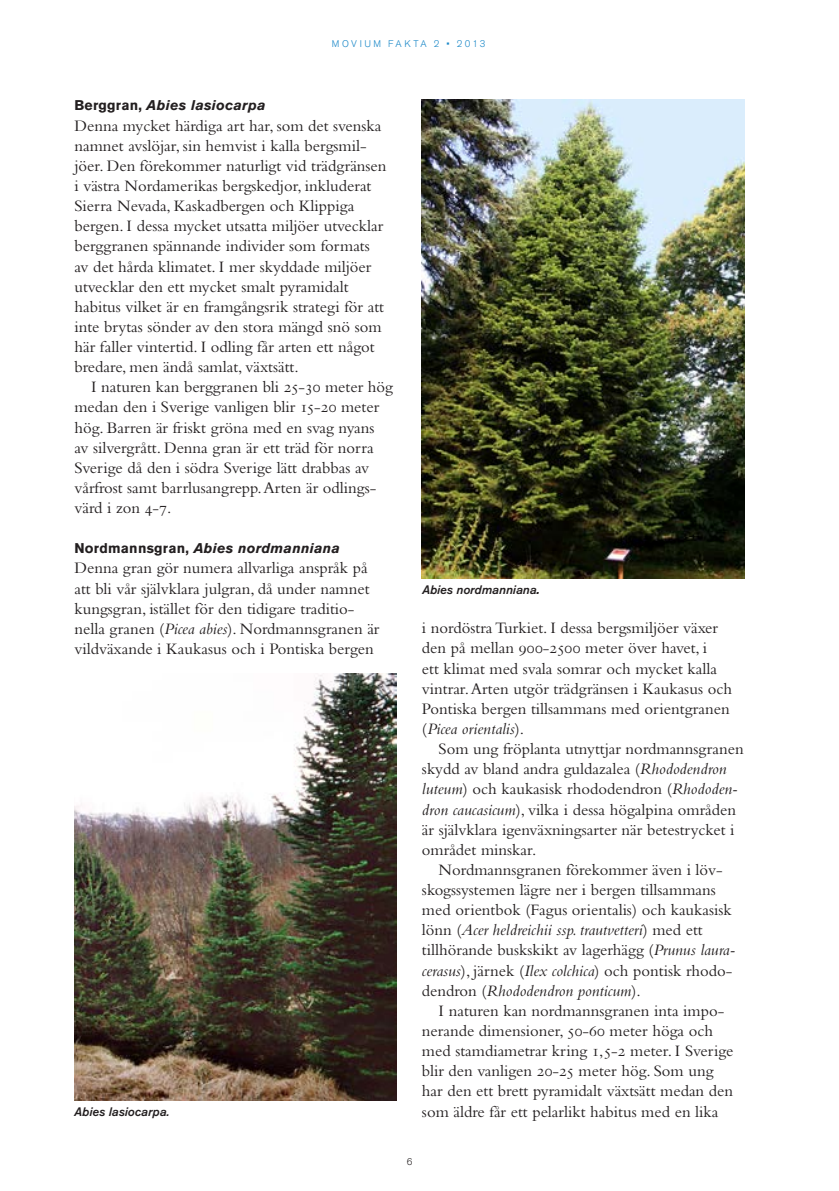
<style>
.page{position:relative;width:839px;height:1191px;background:#fff}
.page>*{position:absolute;margin:0;border:0;box-sizing:border-box;transform-origin:0 0}
.MF_brödtext{font:16.62px/20.1px "Bembo";color:#231f20}
.MF_brödtext-2{font:italic 16.62px "Bembo";color:#231f20}
.MF_Mellanrub_Svart_B{font:italic 700 14px "Akzidenz Grotesk BQ";letter-spacing:.015em;color:#231f20}
.MF_Bildtext_svart{font:italic 12.25px "Akzidenz Grotesk BQ Med";color:#231f20}
.t1{font:300 9.62px "Akzidenz Grotesk BQ";letter-spacing:.26em;color:#1b88c8}
.t2{font:300 9.62px "Akzidenz Grotesk BQ";color:#231f20}
.s1{font-style:normal}
.s2{font-family:"Bembo SC"}
.s3{font-style:italic}
.s4{font-family:"Akzidenz Grotesk BQ";font-weight:700}
</style>
<div class="page">
<img style="left:74px;top:673px;width:322px;height:427px">
<img style="left:422px;top:99px;width:322px;height:479px">
<p class="t1" style="left:332px;top:38px;width:155px">MOVIUM FAKTA 2 • 2013</p>
<p class="MF_Mellanrub_Svart_B" style="left:74px;top:97px;width:192px"><span class="s1">Berggran,</span> Abies lasiocarpa</p>
<p class="MF_brödtext" style="left:74px;top:115px;width:313px">Denna mycket härdiga art har, som det svenska namnet avslöjar, sin hemvist i kalla bergsmil&shy;jöer. Den förekommer naturligt vid trädgränsen i västra Nordamerikas bergskedjor, inkluderat Sierra Nevada, Kaskadbergen och Klippiga bergen. I dessa mycket utsatta miljöer utvecklar berggranen spännande individer som formats av det hårda klimatet. I mer skyddade miljöer utvecklar den ett mycket smalt pyramidalt habitus vilket är en framgångsrik strategi för att inte brytas sönder av den stora mängd snö som här faller vintertid. I odling får arten ett något bredare, men ändå samlat, växtsätt.</p>
<p class="MF_brödtext" style="left:74px;top:377px;width:320px;text-indent:17px">I naturen kan berggranen bli <span class="s2">25-30</span> meter hög medan den i Sverige vanligen blir <span class="s2">15-20</span> meter hög. Barren är friskt gröna med en svag nyans<br>av silvergrått. Denna gran är ett träd för norra Sverige då den i södra Sverige lätt drabbas av vårfrost samt barrlusangrepp. Arten är odlings&shy;värd i zon <span class="s2">4-7</span>.</p>
<p class="MF_Mellanrub_Svart_B" style="left:74px;top:540px;width:267px"><span class="s1">Nordmannsgran,</span> Abies nordmanniana</p>
<p class="MF_brödtext" style="left:74px;top:558px;width:306px">Denna gran gör numera allvarliga anspråk på att bli vår självklara julgran, då under namnet kungsgran, istället för den tidigare traditio&shy;nella granen (<span class="s3">Picea abies</span>). Nordmannsgranen är vildväxande i Kaukasus och i Pontiska bergen</p>
<p class="MF_Bildtext_svart" style="left:74px;top:1105px;width:97px">Abies lasiocarpa.</p>
<p class="MF_Bildtext_svart" style="left:422px;top:582px;width:119px">Abies nordmanniana<span class="s4">.</span></p>
<p class="MF_brödtext" style="left:422px;top:618px;width:311px">i nordöstra Turkiet. I dessa bergsmiljöer växer den på mellan <span class="s2">900-2500</span> meter över havet, i<br>ett klimat med svala somrar och mycket kalla vintrar. Arten utgör trädgränsen i Kaukasus och Pontiska bergen tillsammans med orientgranen (<span class="s3">Picea orientalis</span>).</p>
<p class="MF_brödtext" style="left:438px;top:738px;width:306px">Som ung fröplanta utnyttjar nordmannsgranen</p>
<p class="MF_brödtext" style="left:422px;top:758px;width:306px">skydd av bland andra guldazalea (<span class="s3">Rhododendron</span></p>
<p class="MF_brödtext" style="left:422px;top:779px;width:317px"><span class="s3">luteum</span>) och kaukasisk rhododendron (<span class="s3">Rhododen-</span></p>
<p class="MF_brödtext" style="left:422px;top:799px;width:315px"><span class="s3">dron caucasicum</span>), vilka i dessa högalpina områden</p>
<p class="MF_brödtext" style="left:422px;top:819px;width:314px">är självklara igenväxningsarter när betestrycket i</p>
<p class="MF_brödtext" style="left:422px;top:839px;width:116px">området minskar.</p>
<p class="MF_brödtext" style="left:438px;top:859px;width:286px">Nordmannsgranen förekommer även i löv-</p>
<p class="MF_brödtext" style="left:422px;top:879px;width:295px">skogssystemen lägre ner i bergen tillsammans</p>
<p class="MF_brödtext" style="left:422px;top:899px;width:311px">med orientbok (Fagus orientalis) och kaukasisk</p>
<p class="MF_brödtext-2" style="left:422px;top:920px;width:282px"><span class="s1">lönn (</span>Acer heldreichii ssp. trautvetteri<span class="s1">) med ett</span></p>
<p class="MF_brödtext" style="left:422px;top:940px;width:315px">tillhörande buskskikt av lagerhägg (<span class="s3">Prunus laura-</span></p>
<p class="MF_brödtext" style="left:422px;top:960px;width:312px"><span class="s3">cerasus</span>), järnek (<span class="s3">Ilex colchica</span>) och pontisk rhodo-</p>
<p class="MF_brödtext-2" style="left:422px;top:980px;width:220px"><span class="s1">dendron (</span>Rhododendron ponticum<span class="s1">).</span></p>
<p class="MF_brödtext" style="left:422px;top:1000px;width:313px;text-indent:17px">I naturen kan nordmannsgranen inta impo&shy;nerande dimensioner, <span class="s2">50-60</span> meter höga och med stamdiametrar kring <span class="s2">1,5-2</span> meter. I Sverige blir den vanligen <span class="s2">20-25</span> meter hög. Som ung har den ett brett pyramidalt växtsätt medan den som äldre får ett pelarlikt habitus med en lika</p>
<p class="t2" style="left:406px;top:1156px;width:7px">6</p>
</div>
